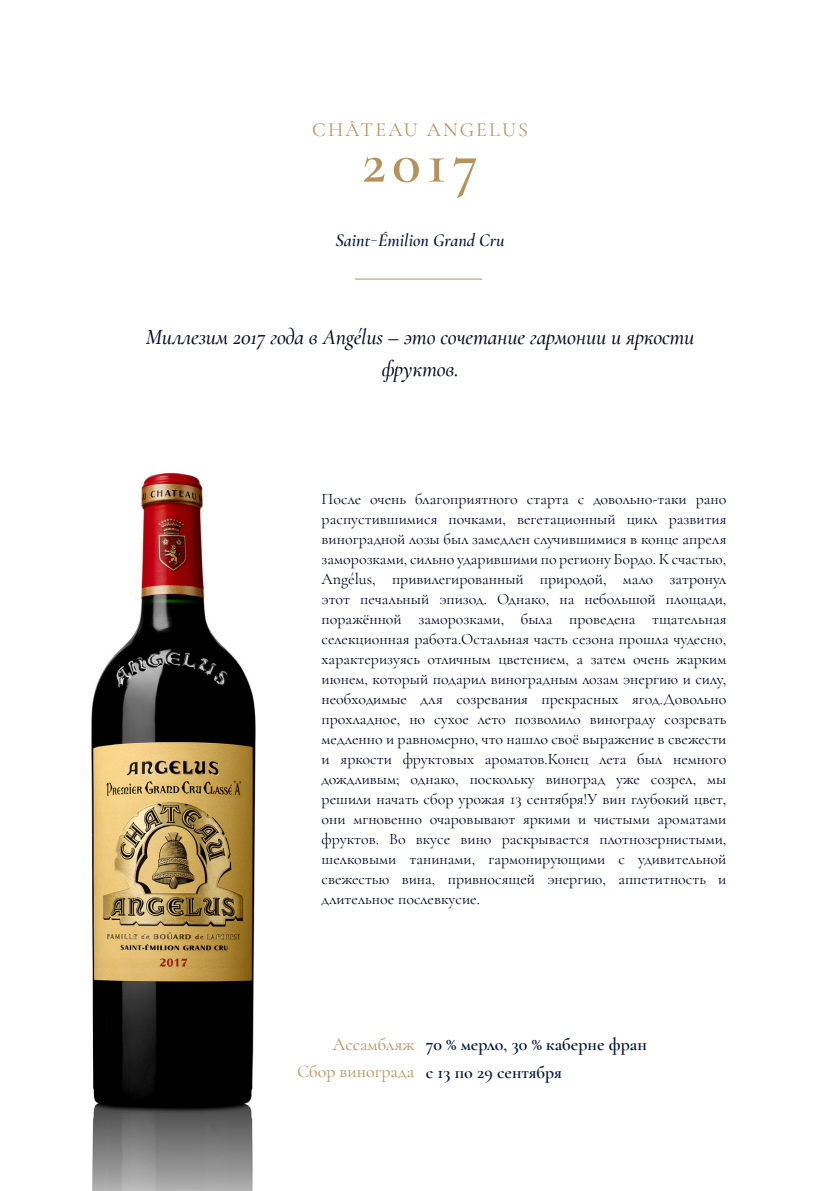
<style>
.page{position:relative;width:840px;height:1191px;background:#fff}
.page>*{position:absolute;margin:0;border:0;box-sizing:border-box;transform-origin:0 0}
.t1{font:600 60px "Cormorant Garamond";color:#b7935c}
.t2{font:italic 500 22px/32px "Cormorant Garamond";letter-spacing:-.01em;color:#050726;text-align:center}
.t3{font:20px "Cormorant Garamond";letter-spacing:.11em;color:#b7935c}
.t4{font:600 18px "Cormorant Garamond";color:#011638}
.t5{font:18px "Cormorant Garamond";color:#b7935c}
.t6{font:italic 600 18px "Cormorant Garamond";color:#051b3d}
.t7{font:16px/20px "Cormorant Garamond";color:#050726;text-align:justify}
.s1{font-family:"Halcom";font-weight:300;font-style:normal}
</style>
<div class="page">
<img style="left:91px;top:472px;width:165px;height:719px">
<hr style="left:355px;top:279px;width:127px;height:1px;background:#b7935c">
<p class="t3" style="left:312px;top:117px;width:217px">CHÂTEAU ANGELUS</p>
<p class="t1" style="left:361px;top:125px;width:118px">2017</p>
<p class="t6" style="left:335px;top:229px;width:171px">Saint<span class="s1">-</span>Émilion Grand Cru</p>
<p class="t2" style="left:146px;top:321px;width:549px">Миллезим 2017 года в Angélus – это сочетание гармонии и яркости фруктов.</p>
<p class="t7" style="left:321px;top:489px;width:406px">После очень благоприятного старта с довольно-таки рано распустившимися почками, вегетационный цикл развития виноградной лозы был замедлен случившимися в конце апреля заморозками, сильно ударившими по региону Бордо. К счастью, Angélus, привилегированный природой, мало затронул этот печальный эпизод. Однако, на небольшой площади, поражённой заморозками, была проведена тщательная селекционная работа.Остальная часть сезона прошла чудесно, характеризуясь отличным цветением, а затем очень жарким июнем, который подарил виноградным лозам энергию и силу, необходимые для созревания прекрасных ягод.Довольно прохладное, но сухое лето позволило винограду созревать медленно и равномерно, что нашло своё выражение в свежести и яркости фруктовых ароматов.Конец лета был немного дождливым; однако, поскольку виноград уже созрел, мы решили начать сбор урожая 13 сентября!У вин глубокий цвет, они мгновенно очаровывают яркими и чистыми ароматами фруктов. Во вкусе вино раскрывается плотнозернистыми, шелковыми танинами, гармонирующими с удивительной свежестью вина, привносящей энергию, аппетитность и длительное послевкусие.</p>
<p class="t5" style="left:332px;top:1033px;width:83px">Ассамбляж</p>
<p class="t5" style="left:297px;top:1060px;width:119px">Сбор винограда</p>
<p class="t4" style="left:425px;top:1033px;width:222px">70 % мерло, 30 % каберне фран</p>
<p class="t4" style="left:425px;top:1060px;width:138px">с 13 по 29 сентября</p>
</div>
